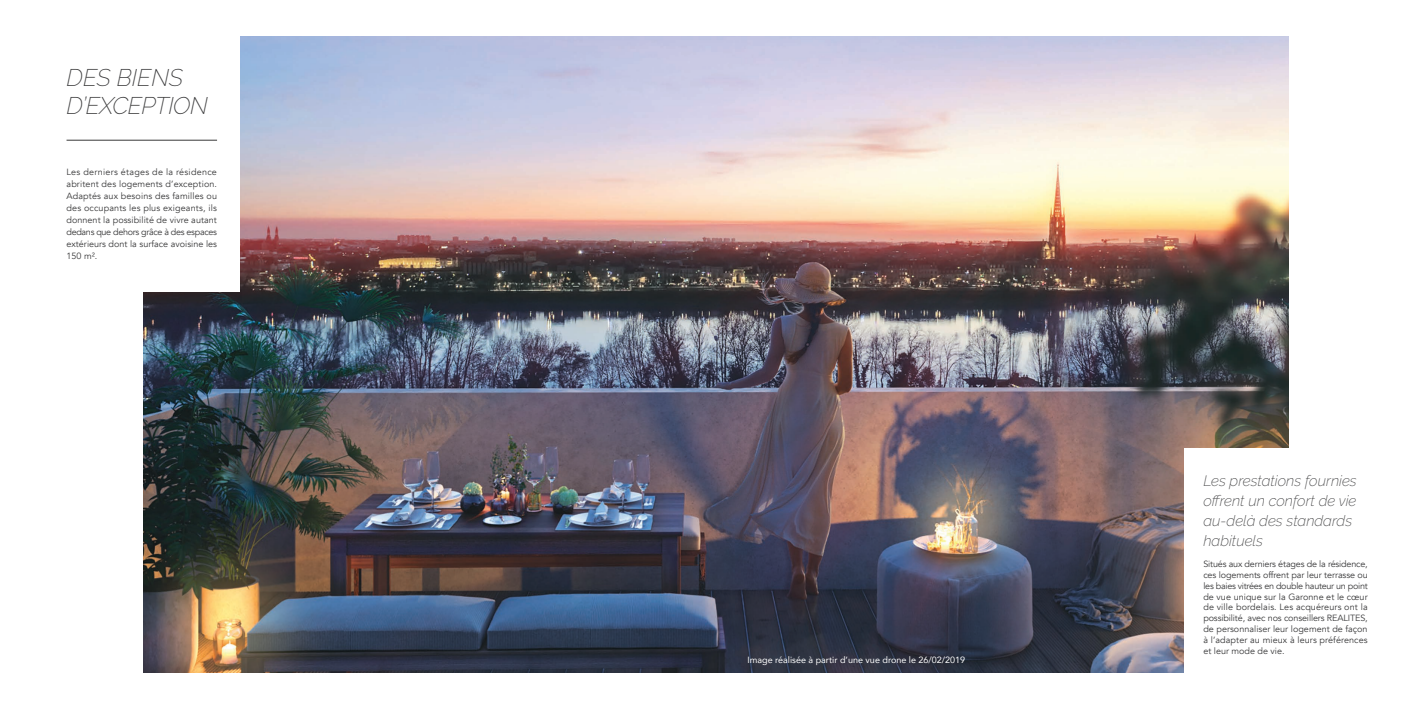
<style>
.page{position:relative;width:1418px;height:709px;background:#fff}
.page>*{position:absolute;margin:0;border:0;box-sizing:border-box;transform-origin:0 0}
.t1{font:italic 200 24px/28.8px "Raleway";letter-spacing:-.02em;color:#383839}
.t2{font:italic 200 15px/20px "Raleway";color:#383839}
.t3{font:9px/10.8px "Avenir";letter-spacing:.005em;color:#383839;text-align:justify}
.t4{font:9px "Avenir";color:#fff}
</style>
<div class="page">
<img style="left:143px;top:36px;width:1145px;height:636px">
<div style="left:36px;top:16px;width:204px;height:276px;background:#fff"></div>
<div style="left:1183px;top:448px;width:204px;height:261px;background:#fff"></div>
<hr style="left:67px;top:140px;width:150px;height:1px;background:#383839">
<h1 class="t1" style="left:67px;top:63px;width:143px">DES BIENS<br>D’EXCEPTION</h1>
<p class="t3" style="left:67px;top:166px;width:152px;line-height:12px">Les derniers étages de la résidence abritent des logements d’exception.<br>Adaptés aux besoins des familles ou des occupants les plus exigeants, ils donnent la possibilité de vivre autant dedans que dehors grâce à des espaces extérieurs dont la surface avoisine les 150 m².</p>
<p class="t4" style="left:747px;top:652px;width:219px">Image réalisée à partir d’une vue drone le 26/02/2019</p>
<h2 class="t2" style="left:1203px;top:470px;width:155px">Les prestations fournies offrent un confort de vie au-delà des standards habituels</h2>
<p class="t3" style="left:1203px;top:559px;width:166px">Situés aux derniers étages de la résidence, ces logements offrent par leur terrasse ou les baies vitrées en double hauteur un point de vue unique sur la Garonne et le cœur de ville bordelais. Les acquéreurs ont la possibilité, avec nos conseillers REALITES, de personnaliser leur logement de façon à l’adapter au mieux à leurs préférences et leur mode de vie.</p>
</div>
